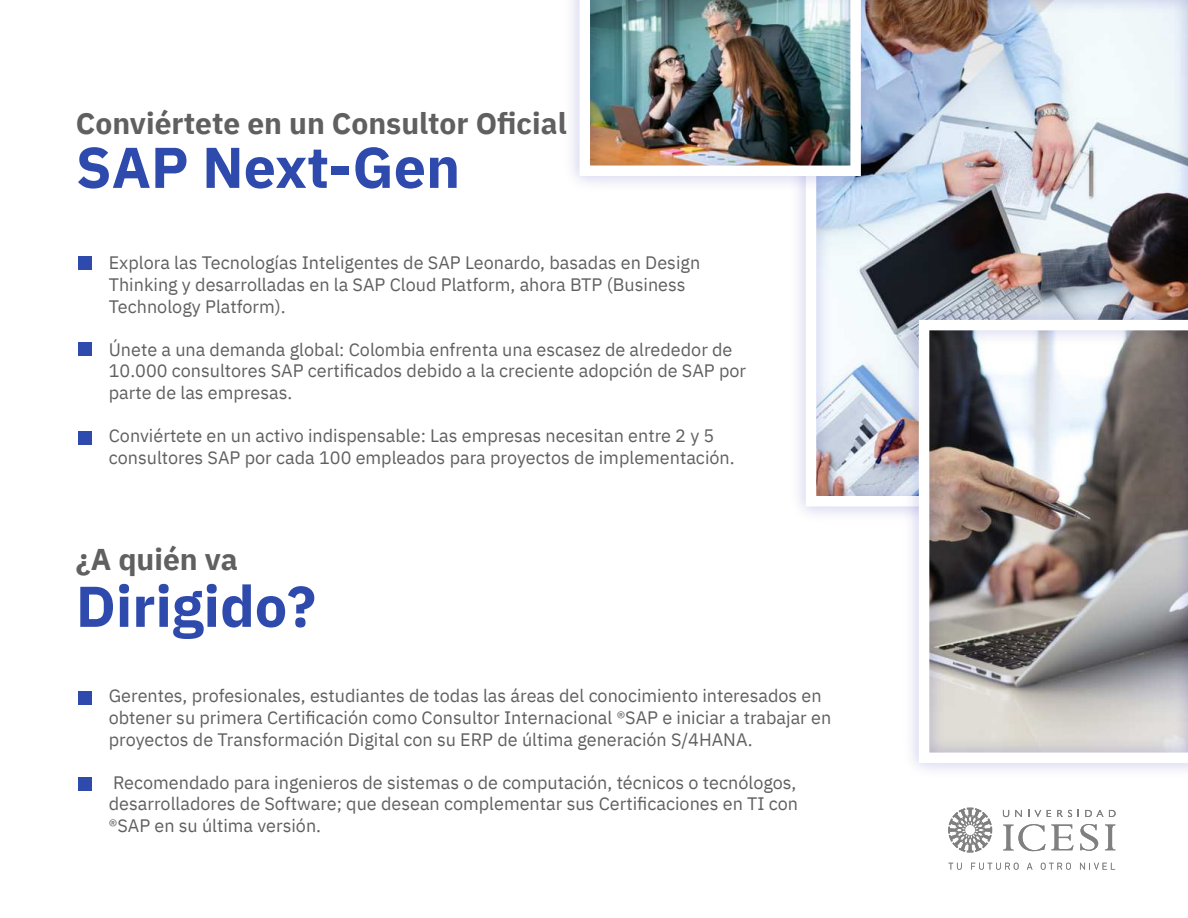
<style>
.page{position:relative;width:1188px;height:918px;background:#fff}
.page>*{position:absolute;margin:0;border:0;box-sizing:border-box;transform-origin:0 0}
.t1{font:700 57.3px "IBM Plex Sans";color:#2f4aad}
.t2{font:700 30px "IBM Plex Sans";color:#606060}
.t3{font:18px/21.6px "IBM Plex Sans";color:#606060}
</style>
<div class="page">
<svg style="left:1015px;top:810px;width:7px;height:7px"></svg>
<svg style="left:1035px;top:810px;width:6px;height:7px"></svg>
<svg style="left:1080px;top:824px;width:18px;height:27px"></svg>
<svg style="left:1003px;top:824px;width:71px;height:27px"></svg>
<svg style="left:1105px;top:825px;width:10px;height:25px"></svg>
<svg style="left:1003px;top:810px;width:6px;height:7px"></svg>
<svg style="left:948px;top:808px;width:44px;height:44px"></svg>
<svg style="left:1057px;top:810px;width:15px;height:7px"></svg>
<svg style="left:1047px;top:810px;width:4px;height:7px"></svg>
<svg style="left:1085px;top:810px;width:31px;height:7px"></svg>
<svg style="left:949px;top:863px;width:13px;height:7px"></svg>
<svg style="left:971px;top:863px;width:48px;height:7px"></svg>
<svg style="left:1027px;top:863px;width:6px;height:7px"></svg>
<svg style="left:1041px;top:863px;width:30px;height:7px"></svg>
<svg style="left:1080px;top:863px;width:35px;height:7px"></svg>
<div style="left:78px;top:256px;width:14px;height:14px;background:#2f4aad"></div>
<div style="left:78px;top:342px;width:14px;height:14px;background:#2f4aad"></div>
<div style="left:78px;top:431px;width:14px;height:13px;background:#2f4aad"></div>
<div style="left:78px;top:691px;width:14px;height:13px;background:#2f4aad"></div>
<div style="left:78px;top:778px;width:14px;height:13px;background:#2f4aad"></div>
<img style="left:816px;top:0;width:372px;height:496px">
<img style="left:572px;top:0;width:312px;height:199px">
<img style="left:580px;top:0;width:281px;height:176px">
<img style="left:896px;top:297px;width:292px;height:473px">
<img style="left:919px;top:320px;width:269px;height:443px">
<h2 class="t2" style="left:76px;top:100px;width:492px">Conviértete en un Consultor Oficial</h2>
<h1 class="t1" style="left:76px;top:141px;width:386px">SAP Next-Gen</h1>
<p class="t3" style="left:109px;top:252px;width:593px">Explora las TecnologÌas Inteligentes de SAP Leonardo, basadas en Design<br>Thinking y desarrolladas en la SAP Cloud Platform, ahora BTP (Business<br>Technology Platform).</p>
<p class="t3" style="left:109px;top:338px;width:639px">⁄nete a una demanda global: Colombia enfrenta una escasez de alrededor de<br>10.000 consultores SAP certificados debido a la creciente adopción de SAP por parte de las empresas.</p>
<p class="t3" style="left:109px;top:425px;width:627px">ConviÈrtete en un activo indispensable: Las empresas necesitan entre 2 y 5 consultores SAP por cada 100 empleados para proyectos de implementaciÛn.</p>
<h2 class="t2" style="left:76px;top:545px;width:163px">øA quiÈn va</h2>
<h1 class="t1" style="left:76px;top:580px;width:241px">Dirigido?</h1>
<p class="t3" style="left:109px;top:685px;width:724px">Gerentes, profesionales, estudiantes de todas las ·reas del conocimiento interesados en obtener su primera Certificación como Consultor Internacional ®SAP e iniciar a trabajar en proyectos de TransformaciÛn Digital con su ERP de ˙ltima generaciÛn S/4HANA.</p>
<p class="t3" style="left:109px;top:771px;width:691px;text-align:justify">Recomendado para ingenieros de sistemas o de computaciÛn, tÈcnicos o tecnÛlogos, desarrolladores de Software; que desean complementar sus Certificaciones en TI con ÆSAP en su ˙ltima versiÛn.</p>
</div>
